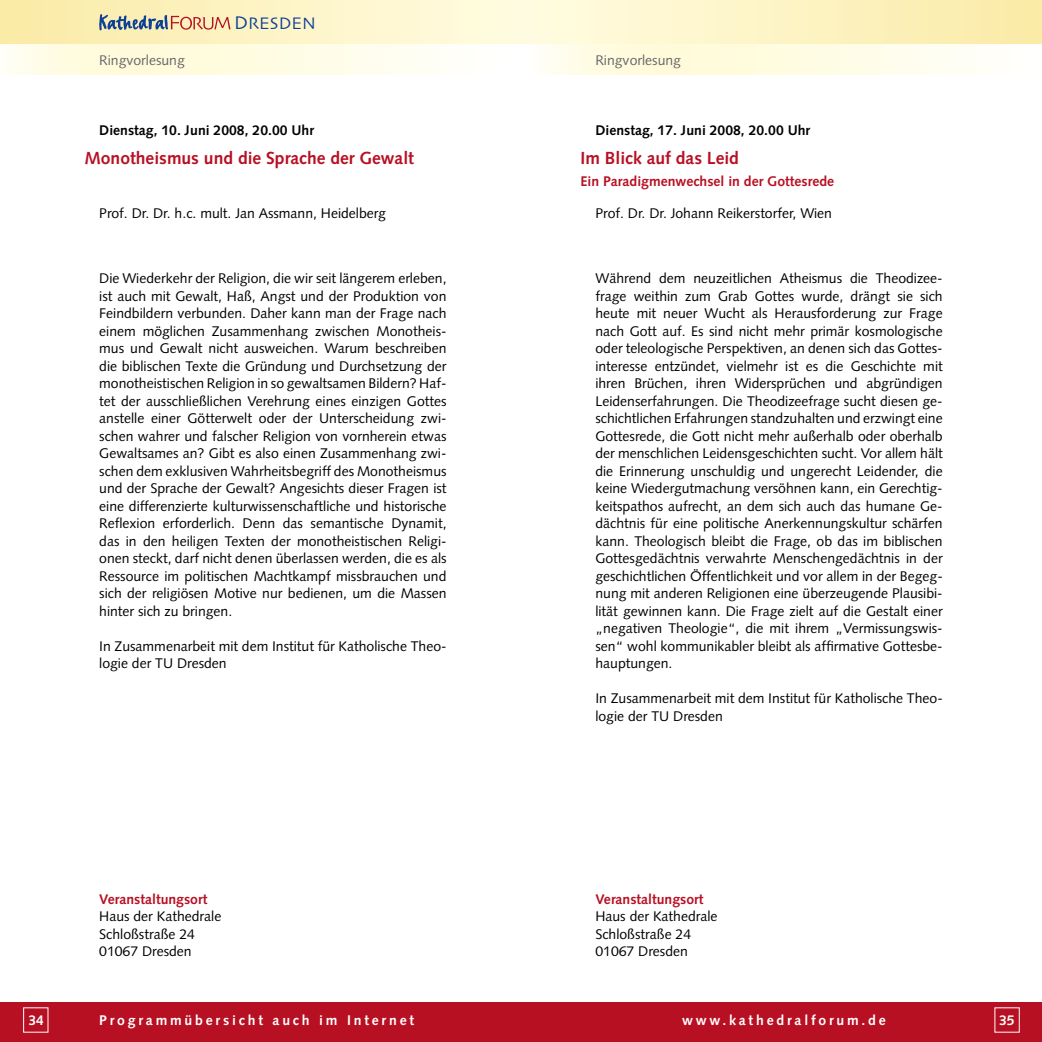
<style>
.page{position:relative;width:1042px;height:1042px;background:#fff}
.page>*{position:absolute;margin:0;border:0;box-sizing:border-box;transform-origin:0 0}
.t1{font:700 17.5px "Syntax";color:#b81023}
.t2{font:17.5px "Skia";color:#0e4096}
.t3{font:14px/17.5px "Syntax";color:#000}
.t4{font:700 14px "Syntax";color:#b81023}
.t5{font:700 14px "Syntax";color:#000}
.t6{font:700 14px "Syntax";letter-spacing:.2em;color:#fff}
.t7{font:14px "Syntax";color:#68676c}
.s1{font-size:19.25px}
</style>
<div class="page">
<div style="left:0;top:1002px;width:521px;height:40px;background:#b81023"></div>
<div style="left:0;top:0;width:521px;height:45px;background:linear-gradient(to right,#faeba6,#fffce2)"></div>
<div style="left:521px;top:1002px;width:521px;height:40px;background:#b81023"></div>
<div style="left:521px;top:0;width:521px;height:45px;background:linear-gradient(to right,#fffce2,#faeba7)"></div>
<svg style="left:11px;top:45px;width:410px;height:29px"></svg>
<svg style="left:547px;top:45px;width:410px;height:29px"></svg>
<svg style="left:99px;top:14px;width:131px;height:17px"></svg>
<p class="t7" style="left:99px;top:52px;width:87px">Ringvorlesung</p>
<p class="t2" style="left:234px;top:13px;width:83px"><span class="s1">D</span>RESDEN</p>
<p class="t5" style="left:99px;top:122px;width:216px">Dienstag, 10. Juni 2008, 20.00 Uhr</p>
<p class="t1" style="left:84px;top:148px;width:331px">Monotheismus und die Sprache der Gewalt</p>
<p class="t3" style="left:99px;top:204px;width:288px">Prof. Dr. Dr. h.c. mult. Jan Assmann, Heidelberg</p>
<p class="t3" style="left:99px;top:270px;width:349px;text-align:justify">Die Wiederkehr der Religion, die wir seit längerem erleben, ist auch mit Gewalt, Haß, Angst und der Produktion von Feindbildern verbunden. Daher kann man der Frage nach einem möglichen Zusammenhang zwischen Monotheis&shy;mus und Gewalt nicht ausweichen. Warum beschreiben die biblischen Texte die Gründung und Durchsetzung der monotheistischen Religion in so gewaltsamen Bildern? Haf&shy;tet der ausschließlichen Verehrung eines einzigen Gottes anstelle einer Götterwelt oder der Unterscheidung zwi&shy;schen wahrer und falscher Religion von vornherein etwas Gewaltsames an? Gibt es also einen Zusammenhang zwi&shy;schen dem exklusiven Wahrheitsbegriff des Monotheismus und der Sprache der Gewalt? Angesichts dieser Fragen ist eine differenzierte kulturwissenschaftliche und historische Reflexion erforderlich. Denn das semantische Dynamit, das in den heiligen Texten der monotheistischen Religi&shy;onen steckt, darf nicht denen überlassen werden, die es als Ressource im politischen Machtkampf missbrauchen und sich der religiösen Motive nur bedienen, um die Massen hinter sich zu bringen.</p>
<p class="t3" style="left:99px;top:637px;width:349px">In Zusammenarbeit mit dem Institut für Katholische Theo&shy;logie der TU Dresden</p>
<p class="t4" style="left:99px;top:891px;width:110px">Veranstaltungsort</p>
<p class="t3" style="left:99px;top:907px;width:124px">Haus der Kathedrale<br>Schloßstraße 24<br>01067 Dresden</p>
<p class="t7" style="left:595px;top:52px;width:87px">Ringvorlesung</p>
<p class="t5" style="left:595px;top:122px;width:216px">Dienstag, 17. Juni 2008, 20.00 Uhr</p>
<p class="t1" style="left:580px;top:148px;width:160px">Im Blick auf das Leid</p>
<p class="t4" style="left:580px;top:173px;width:255px">Ein Paradigmenwechsel in der Gottesrede</p>
<p class="t3" style="left:595px;top:204px;width:238px">Prof. Dr. Dr. Johann Reikerstorfer, Wien</p>
<p class="t3" style="left:595px;top:270px;width:349px">Während dem neuzeitlichen Atheismus die Theodizee&shy;frage weithin zum Grab Gottes wurde, drängt sie sich heute mit neuer Wucht als Herausforderung zur Frage nach Gott auf. Es sind nicht mehr primär kosmologische oder teleologische Perspektiven, an denen sich das Gottes&shy;interesse entzündet, vielmehr ist es die Geschichte mit ihren Brüchen, ihren Widersprüchen und abgründigen Leidenserfahrungen. Die Theodizeefrage sucht diesen ge&shy;schichtlichen Erfahrungen standzuhalten und erzwingt eine Gottesrede, die Gott nicht mehr außerhalb oder oberhalb der menschlichen Leidensgeschichten sucht. Vor allem hält die Erinnerung unschuldig und ungerecht Leidender, die keine Wiedergutmachung versöhnen kann, ein Gerechtig&shy;keitspathos aufrecht, an dem sich auch das humane Ge&shy;dächtnis für eine politische Anerkennungskultur schärfen kann. Theologisch bleibt die Frage, ob das im biblischen Gottesgedächtnis verwahrte Menschengedächtnis in der geschichtlichen Öffentlichkeit und vor allem in der Begeg&shy;nung mit anderen Religionen eine überzeugende Plausibi&shy;lität gewinnen kann. Die Frage zielt auf die Gestalt einer „negativen Theologie“, die mit ihrem „Vermissungswis&shy;sen“ wohl kommunikabler bleibt als affirmative Gottesbe&shy;hauptungen.</p>
<p class="t3" style="left:595px;top:690px;width:349px">In Zusammenarbeit mit dem Institut für Katholische Theo&shy;logie der TU Dresden</p>
<p class="t4" style="left:595px;top:891px;width:110px">Veranstaltungsort</p>
<p class="t3" style="left:595px;top:907px;width:124px">Haus der Kathedrale<br>Schloßstraße 24<br>01067 Dresden</p>
<p class="t6" style="left:99px;top:1012px;width:316px">Programmübersicht auch im Internet</p>
<p class="t6" style="left:682px;top:1012px;width:205px">www.kathedralforum.de</p>
<p class="t6" style="left:28px;top:1012px;width:17px">34</p>
<p class="t6" style="left:999px;top:1012px;width:17px">35</p>
</div>
